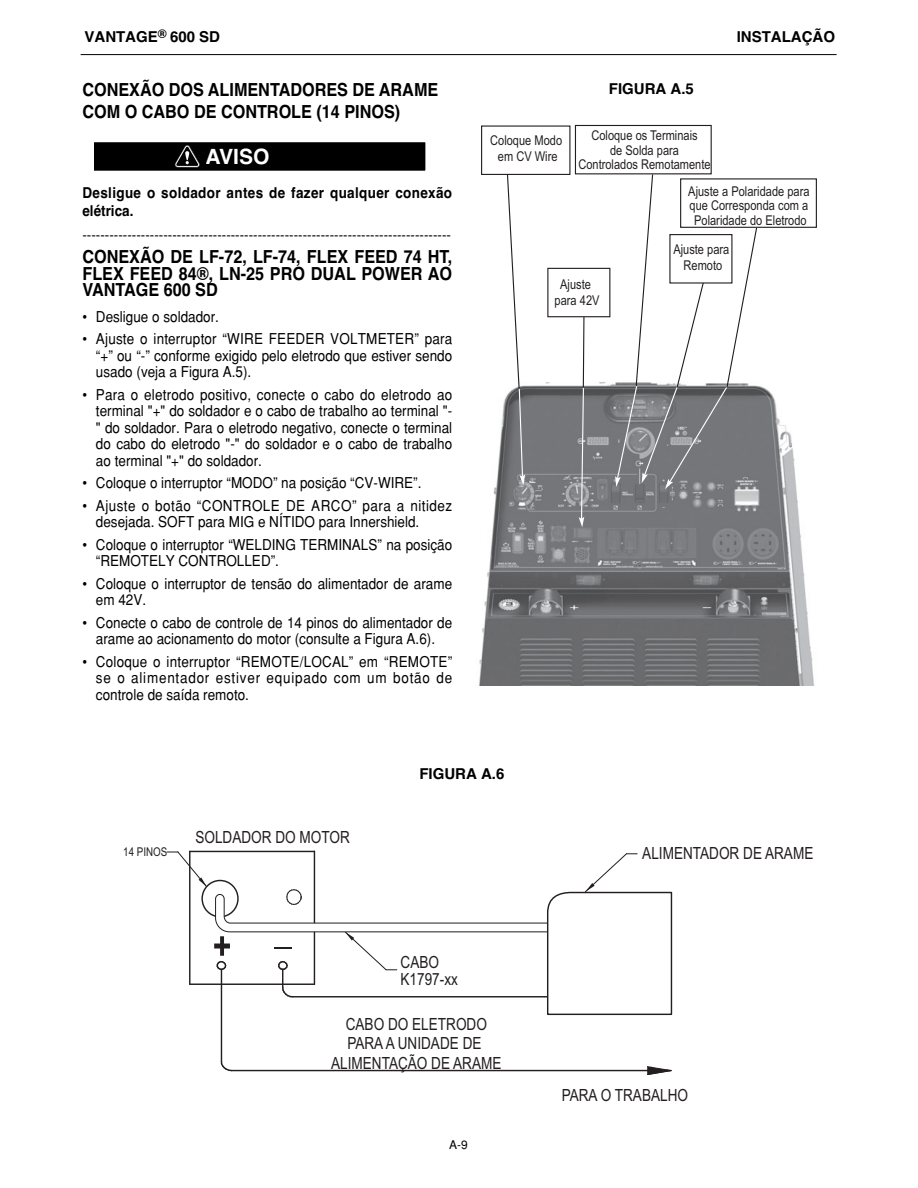
<style>
.page{position:relative;width:918px;height:1188px;background:#fff}
.page>*{position:absolute;margin:0;border:0;box-sizing:border-box;transform-origin:0 0}
.t1{font:700 21px "Helvetica";color:#fff}
.t2{font:700 18px/16.5px "Helvetica";color:#000;scale:.9 1}
.t3{font:16.8px/19.6px "Arial Narrow";color:#231f20}
.t4{font:15px/16.5px "Helvetica";color:#000;text-align:justify;scale:.9 1}
.t5{font:700 15px/18px "Helvetica";letter-spacing:.025em;color:#000;scale:.9 1}
.t6{font:700 15px "Helvetica";color:#000}
.t7{font:700 15px "Helvetica";letter-spacing:.025em;color:#000}
.t8{font:13.5px/14.5px "Arial Narrow";color:#231f20;text-align:center}
.t9{font:12.15px "Arial Narrow";color:#231f20}
.t10{font:12px "Helvetica";color:#000}
</style>
<div class="page">
<hr style="left:81px;top:54px;width:756px;height:1px;background:#000">
<div style="left:94px;top:142px;width:331px;height:29px;background:#000"></div>
<div style="left:91px;top:139px;width:337px;height:35px;border:3px solid #fff"></div>
<svg style="left:175px;top:145px;width:25px;height:22px"></svg>
<hr style="left:231px;top:1070px;width:440px;height:1px;background:#231f20">
<hr style="left:221px;top:969px;width:1px;height:92px;background:#231f20">
<svg style="left:220px;top:1061px;width:11px;height:11px"></svg>
<svg style="left:167px;top:851px;width:40px;height:36px"></svg>
<svg style="left:646px;top:1066px;width:26px;height:9px"></svg>
<hr style="left:190px;top:851px;width:124px;height:1px;background:#231f20">
<hr style="left:189px;top:851px;width:1px;height:133px;background:#231f20">
<hr style="left:190px;top:984px;width:124px;height:1px;background:#231f20">
<hr style="left:314px;top:851px;width:1px;height:133px;background:#231f20">
<svg style="left:202px;top:881px;width:36px;height:36px"></svg>
<div style="left:201px;top:880px;width:38px;height:37px;border:1px solid #231f20;border-radius:50%"></div>
<svg style="left:214px;top:853px;width:459px;height:163px"></svg>
<img style="left:479px;top:267px;width:336px;height:419px">
<svg style="left:506px;top:175px;width:19px;height:310px"></svg>
<svg style="left:579px;top:317px;width:6px;height:210px"></svg>
<svg style="left:615px;top:174px;width:144px;height:315px"></svg>
<div style="left:481px;top:125px;width:89px;height:50px;border:1px solid #231f20"></div>
<div style="left:670px;top:235px;width:62px;height:48px;background:#fff"></div>
<div style="left:669px;top:234px;width:63px;height:50px;border:1px solid #231f20"></div>
<div style="left:548px;top:268px;width:62px;height:49px;background:#fff"></div>
<div style="left:547px;top:268px;width:63px;height:49px;border:1px solid #231f20"></div>
<div style="left:575px;top:125px;width:137px;height:49px;border:1px solid #231f20"></div>
<div style="left:681px;top:179px;width:135px;height:48px;background:#fff"></div>
<div style="left:680px;top:178px;width:137px;height:50px;border:1px solid #231f20"></div>
<p class="t6" style="left:85px;top:32px;width:137px">VANTAGE<sup>®</sup> 600 SD</p>
<p class="t6" style="left:737px;top:32px;width:100px">INSTALAÇÃO</p>
<p class="t2" style="left:82px;top:81px;width:397px;line-height:21.6px">CONEXÃO DOS ALIMENTADORES DE ARAME<br>COM O CABO DE CONTROLE (14 PINOS)</p>
<p class="t7" style="left:609px;top:83px;width:87px">FIGURA A.5</p>
<h1 class="t1" style="left:206px;top:149px;width:65px">AVISO</h1>
<p class="t5" style="left:82px;top:185px;width:412px">Desligue o soldador antes de fazer qualquer conexão elétrica.</p>
<p class="t4" style="left:82px;top:228px;width:411px">----------------------------------------------------------------------------------</p>
<p class="t2" style="left:82px;top:250px;width:412px;text-align:justify">CONEXÃO DE LF-72, LF-74, FLEX FEED 74 HT, FLEX FEED 84®, LN-25 PRO DUAL POWER AO VANTAGE 600 SD</p>
<p class="t4" style="left:82px;top:310px;width:153px">• Desligue o soldador.</p>
<p class="t4" style="left:96px;top:332px;width:397px;text-indent:-14px">• Ajuste o interruptor “WIRE FEEDER VOLTMETER” para “+” ou “-” conforme exigido pelo eletrodo que estiver sendo usado (veja a Figura A.5).</p>
<p class="t4" style="left:96px;top:388px;width:397px;text-indent:-14px">• Para o eletrodo positivo, conecte o cabo do eletrodo ao terminal "+" do soldador e o cabo de trabalho ao terminal "- " do soldador. Para o eletrodo negativo, conecte o terminal do cabo do eletrodo "-" do soldador e o cabo de trabalho ao terminal "+" do soldador.</p>
<p class="t4" style="left:82px;top:476px;width:378px">• Coloque o interruptor “MODO” na posição “CV-WIRE”.</p>
<p class="t4" style="left:96px;top:499px;width:397px;text-indent:-14px">• Ajuste o botão “CONTROLE DE ARCO” para a nitidez desejada. SOFT para MIG e NÍTIDO para Innershield.</p>
<p class="t4" style="left:96px;top:538px;width:397px;text-indent:-14px">• Coloque o interruptor “WELDING TERMINALS” na posição “REMOTELY CONTROLLED”.</p>
<p class="t4" style="left:96px;top:577px;width:397px;text-indent:-14px">• Coloque o interruptor de tensão do alimentador de arame em 42V.</p>
<p class="t4" style="left:82px;top:616px;width:412px;text-align:center">• Conecte o cabo de controle de 14 pinos do alimentador de arame ao acionamento do motor (consulte a Figura A.6).</p>
<p class="t4" style="left:96px;top:655px;width:397px;text-indent:-14px">• Coloque o interruptor “REMOTE/LOCAL” em “REMOTE” se o alimentador estiver equipado com um botão de controle de saída remoto.</p>
<p class="t8" style="left:490px;top:134px;width:73px;line-height:16.2px">Coloque Modo em CV Wire</p>
<p class="t8" style="left:578px;top:129px;width:134px">Coloque os Terminais<br>de Solda para<br>Controlados Remotamente</p>
<p class="t8" style="left:688px;top:185px;width:123px">Ajuste a Polaridade para que Corresponda com a<br>Polaridade do Eletrodo</p>
<p class="t8" style="left:673px;top:242px;width:57px;line-height:16.2px">Ajuste para<br>Remoto</p>
<p class="t8" style="left:555px;top:277px;width:46px;line-height:16.2px">Ajuste para 42V</p>
<p class="t9" style="left:123px;top:848px;width:46px">14 PINOS</p>
<p class="t3" style="left:195px;top:829px;width:156px">SOLDADOR DO MOTOR</p>
<p class="t7" style="left:419px;top:768px;width:87px">FIGURA A.6</p>
<p class="t3" style="left:401px;top:956px;width:59px;line-height:16.6px">CABO<br>K1797-xx</p>
<p class="t3" style="left:331px;top:1016px;width:172px;text-align:center">CABO DO ELETRODO<br>PARA A UNIDADE DE<br>ALIMENTAÇÃO DE ARAME</p>
<p class="t10" style="left:449px;top:1140px;width:20px">A-9</p>
<p class="t3" style="left:642px;top:845px;width:173px">ALIMENTADOR DE ARAME</p>
<p class="t3" style="left:562px;top:1087px;width:128px">PARA O TRABALHO</p>
</div>
